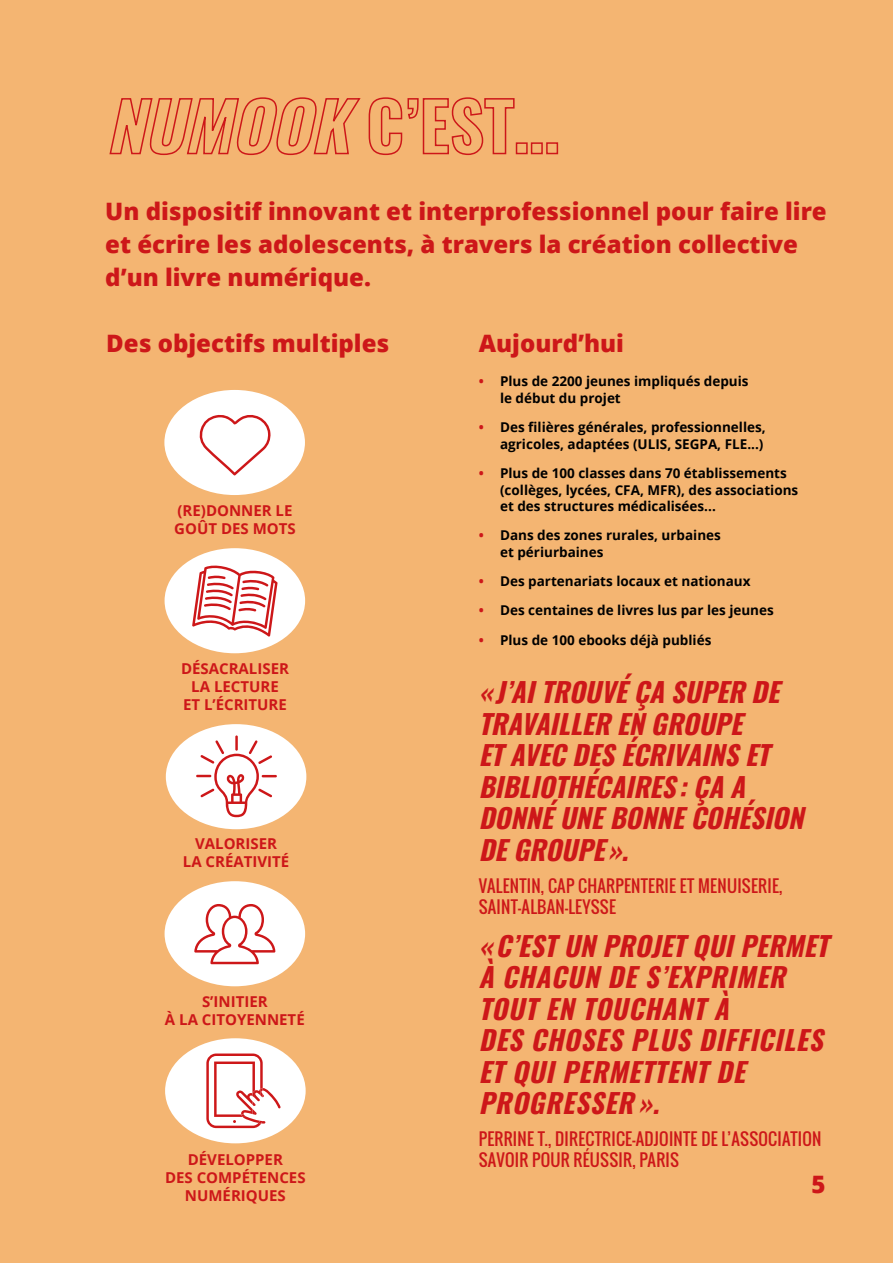
<style>
.page{position:relative;width:893px;height:1263px;background:#f4b572}
.page>*{position:absolute;margin:0;border:0;box-sizing:border-box;transform-origin:0 0}
.t1{font:italic 700 27px/31.5px "Oswald";color:#cd1719}
.t2{font:800 24px/33px "Open Sans";color:#cd1719}
.t3{font:16.5px/21px "Oswald";letter-spacing:.015em;color:#cd1719}
.t4{font:700 15px/18px "Open Sans";color:#cd1719;text-align:center}
.t5{font:700 13.5px/16.5px "Open Sans";color:#000}
.s1{color:#cd1719}
</style>
<div class="page">
<div style="left:165px;top:548px;width:140px;height:105px;background:#fff;border-radius:50%"></div>
<svg style="left:192px;top:565px;width:86px;height:72px"></svg>
<div style="left:166px;top:724px;width:140px;height:105px;background:#fff;border-radius:50%"></div>
<hr style="left:235px;top:735px;width:3px;height:16px;background:#cd1719">
<svg style="left:196px;top:740px;width:81px;height:77px"></svg>
<div style="left:165px;top:1038px;width:141px;height:105px;background:#fff;border-radius:50%"></div>
<svg style="left:206px;top:1053px;width:75px;height:75px"></svg>
<div style="left:165px;top:881px;width:140px;height:105px;background:#fff;border-radius:50%"></div>
<svg style="left:194px;top:904px;width:81px;height:60px"></svg>
<div style="left:164px;top:390px;width:141px;height:105px;background:#fff;border-radius:50%"></div>
<svg style="left:199px;top:414px;width:72px;height:61px"></svg>
<svg style="left:109px;top:97px;width:252px;height:59px"></svg>
<svg style="left:368px;top:97px;width:191px;height:59px"></svg>
<h2 class="t2" style="left:105px;top:193px;width:723px">Un dispositif innovant et interprofessionnel pour faire lire et écrire les adolescents, à travers la création collective d’un livre numérique.</h2>
<h2 class="t2" style="left:106px;top:325px;width:285px">Des objectifs multiples</h2>
<h2 class="t2" style="left:479px;top:325px;width:147px">Aujourd’hui</h2>
<p class="t4" style="left:174px;top:501px;width:123px;text-align:left">(RE)DONNER LE<br>GOÛT DES MOTS</p>
<p class="t4" style="left:181px;top:660px;width:109px">DÉSACRALISER<br>LA LECTURE<br>ET L’ÉCRITURE</p>
<p class="t4" style="left:183px;top:834px;width:108px">VALORISER<br>LA CRÉATIVITÉ</p>
<p class="t4" style="left:165px;top:992px;width:141px">S’INITIER<br>À LA CITOYENNETÉ</p>
<p class="t4" style="left:165px;top:1150px;width:142px">DÉVELOPPER<br>DES COMPÉTENCES<br>NUMÉRIQUES</p>
<p class="t5" style="left:500px;top:373px;width:250px;text-indent:-21px"><span class="s1">•</span> Plus de 2200 jeunes impliqués depuis le début du projet</p>
<p class="t5" style="left:479px;top:419px;width:288px;text-align:right"><span class="s1">•</span> Des filières générales, professionnelles, agricoles, adaptées (ULIS, SEGPA, FLE...)</p>
<p class="t5" style="left:500px;top:464px;width:300px;text-indent:-21px"><span class="s1">•</span> Plus de 100 classes dans 70 établissements (collèges, lycées, CFA, MFR), des associations et des structures médicalisées...</p>
<p class="t5" style="left:500px;top:527px;width:222px;text-indent:-21px"><span class="s1">•</span> Dans des zones rurales, urbaines et périurbaines</p>
<p class="t5" style="left:479px;top:572px;width:273px"><span class="s1">•</span> Des partenariats locaux et nationaux</p>
<p class="t5" style="left:479px;top:602px;width:297px"><span class="s1">•</span> Des centaines de livres lus par les jeunes</p>
<p class="t5" style="left:479px;top:631px;width:234px"><span class="s1">•</span> Plus de 100 ebooks déjà publiés</p>
<h1 class="t1" style="left:479px;top:678px;width:336px">« J’AITROUVÉÇASUPERDE<br>TRAVAILLERENGROUPE<br>ETAVECDESÉCRIVAINSET<br>BIBLIOTHÉCAIRES:ÇAA<br>DONNÉUNEBONNECOHÉSION<br>DEGROUPE».</h1>
<p class="t3" style="left:479px;top:875px;width:305px">VALENTIN, CAP CHARPENTERIE ET MENUISERIE,<br>SAINT-ALBAN-LEYSSE</p>
<h1 class="t1" style="left:479px;top:931px;width:361px">« C’ESTUNPROJETQUIPERMET<br>ÀCHACUNDES’EXPRIMER<br>TOUTENTOUCHANTÀ<br>DESCHOSESPLUSDIFFICILES<br>ETQUIPERMETTENTDE<br>PROGRESSER ».</h1>
<p class="t3" style="left:479px;top:1129px;width:344px">PERRINE T., DIRECTRICE-ADJOINTE DE L’ASSOCIATION<br>SAVOIR POUR RÉUSSIR, PARIS</p>
<h2 class="t2" style="left:811px;top:1167px;width:16px">5</h2>
</div>
